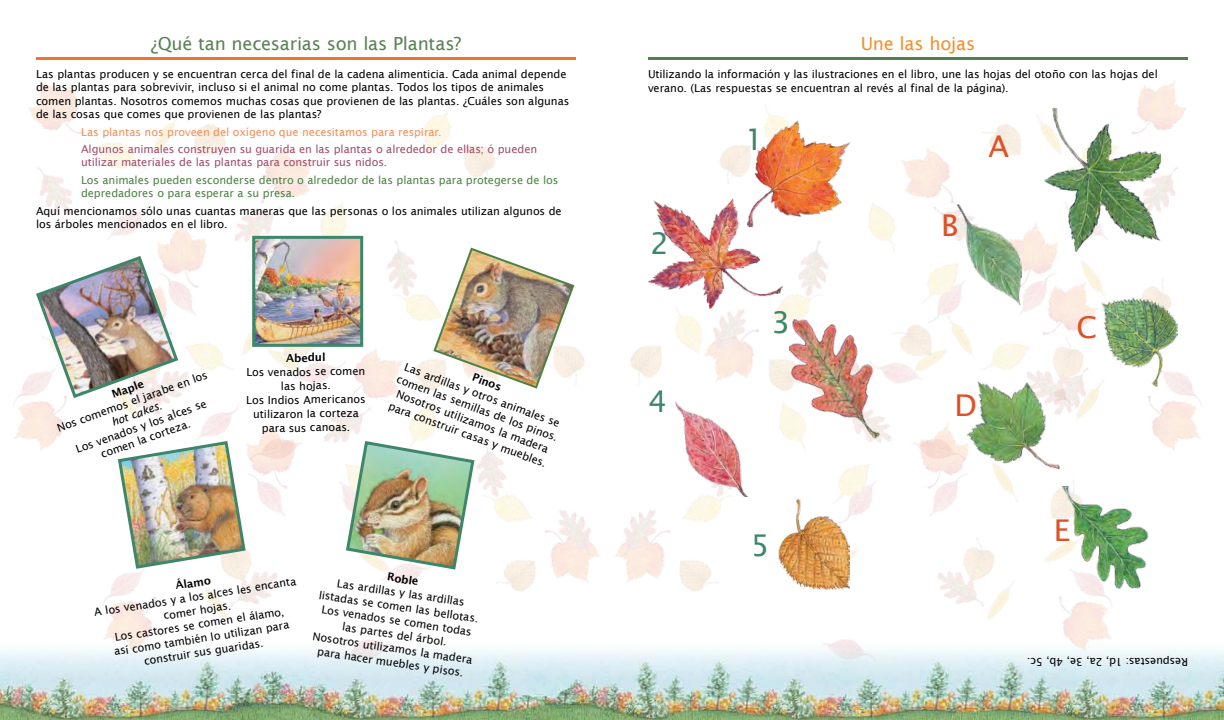
<style>
.page{position:relative;width:1224px;height:720px;background:#fff}
.page>*{position:absolute;margin:0;border:0;box-sizing:border-box;transform-origin:0 0}
.t1{font:30px "Lucida Sans";color:#dd5127}
.t2{font:30px "Lucida Sans";color:#3e866a}
.t3{font:18px "Lucida Sans";letter-spacing:-.01em;color:#598255}
.t4{font:18px "Lucida Sans";letter-spacing:-.015em;color:#f3902b}
.t5{font:11px/14px "Lucida Sans";letter-spacing:-.005em;color:#000;text-align:center}
.t6{font:11px/13.2px "Lucida Sans";letter-spacing:-.005em;color:#a24c6a}
.t7{font:11px/13.2px "Lucida Sans";letter-spacing:-.005em;color:#4c8244}
.t8{font:11px "Lucida Sans";letter-spacing:-.005em;color:#f68d57}
.t9{font:600 11px "Lucida Sans";letter-spacing:-.01em;color:#000}
.t10{font:italic 11px "Lucida Sans";color:#000}
</style>
<div class="page">
<img style="left:615px;top:82px;width:586px;height:555px">
<img style="left:14px;top:82px;width:586px;height:555px">
<img style="left:0;top:637px;width:1224px;height:83px">
<img style="left:432px;top:246px;width:144px;height:144px">
<img style="left:256px;top:240px;width:103px;height:103px">
<div style="left:252px;top:236px;width:111px;height:111px;border:3px solid #3e866a"></div>
<img style="left:34px;top:254px;width:146px;height:146px">
<img style="left:1043px;top:108px;width:118px;height:144px">
<img style="left:1063px;top:486px;width:85px;height:102px">
<img style="left:963px;top:374px;width:101px;height:99px">
<img style="left:957px;top:204px;width:64px;height:102px">
<img style="left:747px;top:120px;width:103px;height:106px">
<img style="left:675px;top:402px;width:90px;height:94px">
<img style="left:790px;top:319px;width:90px;height:119px">
<img style="left:648px;top:198px;width:135px;height:111px">
<hr style="left:36px;top:57px;width:540px;height:3px;background:#f4732b">
<hr style="left:648px;top:57px;width:540px;height:3px;background:#537f4d">
<img style="left:1101px;top:297px;width:76px;height:90px">
<img style="left:778px;top:500px;width:72px;height:89px">
<img style="left:116px;top:439px;width:131px;height:132px">
<img style="left:344px;top:439px;width:132px;height:132px">
<h2 class="t3" style="left:151px;top:33px;width:312px">¿Qué tan necesarias son las Plantas?</h2>
<h2 class="t4" style="left:861px;top:33px;width:116px">Une las hojas</h2>
<p class="t5" style="left:36px;top:68px;width:535px;line-height:13.2px;text-align:left">Las plantas producen y se encuentran cerca del final de la cadena alimenticia. Cada animal depende de las plantas para sobrevivir, incluso si el animal no come plantas. Todos los tipos de animales comen plantas. Nosotros comemos muchas cosas que provienen de las plantas. ¿Cuáles son algunas de las cosas que comes que provienen de las plantas?</p>
<p class="t8" style="left:81px;top:125px;width:362px">Las plantas nos proveen del oxígeno que necesitamos para respirar.</p>
<p class="t6" style="left:81px;top:143px;width:458px">Algunos animales construyen su guarida en las plantas o alrededor de ellas; ó pueden utilizar materiales de las plantas para construir sus nidos.</p>
<p class="t7" style="left:81px;top:174px;width:479px">Los animales pueden esconderse dentro o alrededor de las plantas para protegerse de los depredadores o para esperar a su presa.</p>
<p class="t5" style="left:36px;top:204px;width:527px;line-height:13.2px;text-align:left">Aquí mencionamos sólo unas cuantas maneras que las personas o los animales utilizan algunos de los árboles mencionados en el libro.</p>
<p class="t5" style="left:55px;top:422px;width:161px;rotate:-20deg">Nos comemos el jarabe en los</p>
<p class="t9" style="left:110px;top:389px;width:35px;rotate:-20deg">Maple</p>
<p class="t5" style="left:74px;top:444px;width:140px;line-height:13.2px;rotate:-20deg">Los venados y los alces se comen la corteza.</p>
<p class="t10" style="left:110px;top:417px;width:54px;rotate:-20deg">hot cakes.</p>
<p class="t9" style="left:286px;top:351px;width:41px">Abedul</p>
<p class="t5" style="left:246px;top:365px;width:121px">Los venados se comen las hojas.<br>Los Indios Americanos utilizaron la corteza para sus canoas.</p>
<p class="t5" style="left:404px;top:359px;width:172px;rotate:20deg">Las ardillas y otros animales se comen las semillas de los pinos.<br>Nosotros utilizamos la madera para construir casas y muebles.</p>
<p class="t9" style="left:475px;top:371px;width:32px;rotate:20deg">Pinos</p>
<p class="t9" style="left:175px;top:579px;width:37px;rotate:-9deg">Álamo</p>
<p class="t5" style="left:93px;top:606px;width:206px;rotate:-9deg">A los venados y a los alces les encanta comer hojas.<br>Los castores se comen el álamo,<br>así como también lo utilizan para construir sus guaridas.</p>
<p class="t9" style="left:388px;top:570px;width:33px;rotate:8deg">Roble</p>
<p class="t5" style="left:321px;top:574px;width:163px;rotate:8deg">Las ardillas y las ardillas listadas se comen las bellotas.<br>Los venados se comen todas las partes del árbol.<br>Nosotros utilizamos la madera para hacer muebles y pisos.</p>
<p class="t5" style="left:648px;top:67px;width:511px;text-align:left">Utilizando la información y las ilustraciones en el libro, une las hojas del otoño con las hojas del verano. (Las respuestas se encuentran al revés al final de la página).</p>
<h1 class="t2" style="left:650px;top:226px;width:20px">2</h1>
<h1 class="t2" style="left:648px;top:384px;width:20px">4</h1>
<h1 class="t2" style="left:745px;top:122px;width:20px">1</h1>
<h1 class="t2" style="left:772px;top:306px;width:20px">3</h1>
<h1 class="t2" style="left:751px;top:528px;width:20px">5</h1>
<h1 class="t1" style="left:941px;top:208px;width:19px">B</h1>
<h1 class="t1" style="left:989px;top:129px;width:22px">A</h1>
<h1 class="t1" style="left:955px;top:388px;width:24px">D</h1>
<h1 class="t1" style="left:1077px;top:310px;width:22px">C</h1>
<h1 class="t1" style="left:1054px;top:513px;width:18px">E</h1>
<p class="t5" style="left:1188px;top:668px;width:162px;rotate:-180deg">Respuestas: 1d, 2a, 3e, 4b, 5c.</p>
</div>
